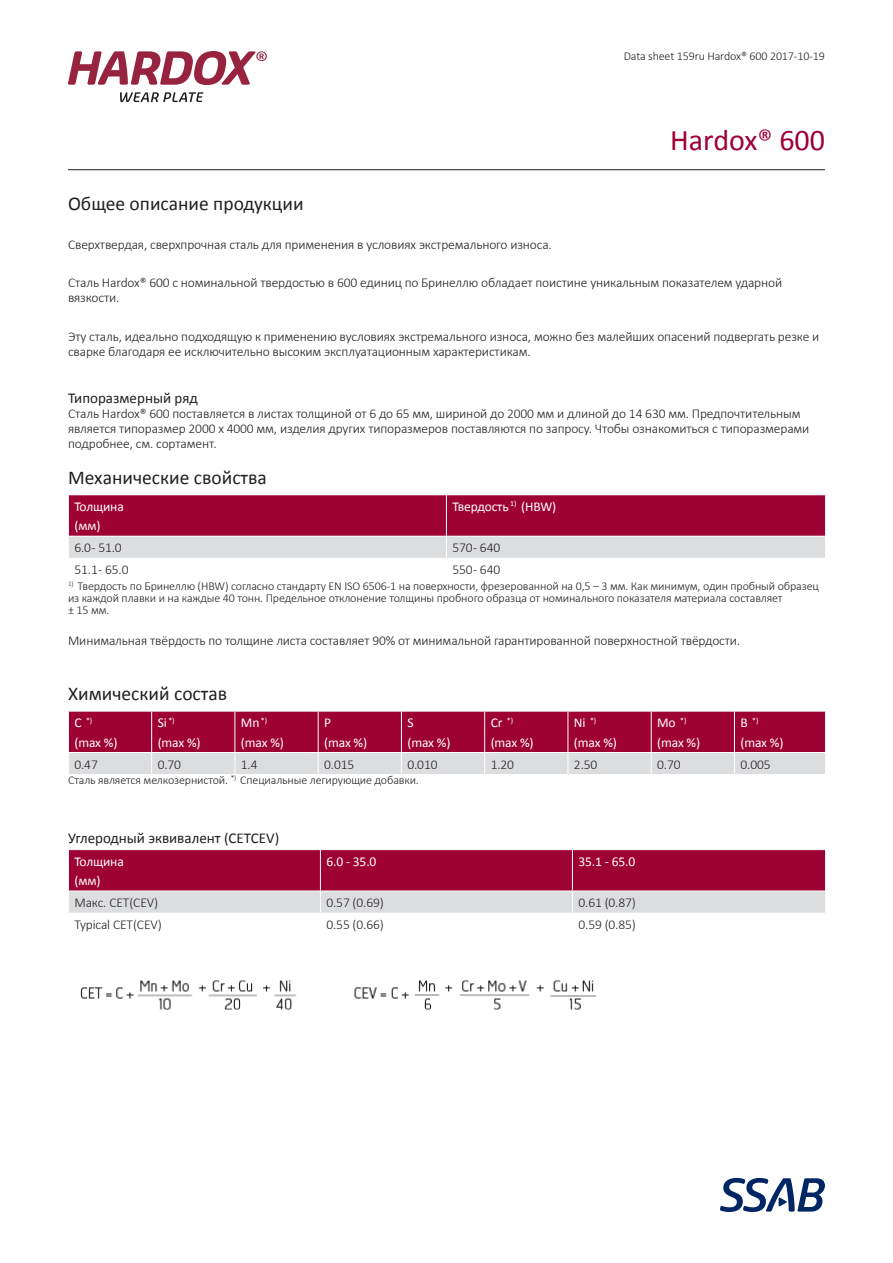
<style>
.page{position:relative;width:893px;height:1263px;background:#fff}
.page>*{position:absolute;margin:0;border:0;box-sizing:border-box;transform-origin:0 0}
.Product_name{font:30px "Calibri";color:#9e0133}
.Heading{font:19.5px "Calibri";color:#231f20}
.Sub_heading{font:15px "Calibri";color:#231f20}
.Body_text{font:300 13.5px/15px "Calibri";letter-spacing:-.01em;color:#231f20}
.Table_text{font:300 13.5px "Calibri";letter-spacing:-.01em;color:#231f20}
.Table_heading{font:13.5px "Calibri";letter-spacing:-.01em;color:#fff}
.Foot_note{font:300 12px/12px "Calibri";letter-spacing:-.01em;color:#231f20}
.Table_heading-2{font:7.8px "Calibri";color:#fff}
.s1{font-size:13.5px}
</style>
<div class="page">
<hr style="left:68px;top:169px;width:757px;height:1px;background:#231f20">
<svg style="left:120px;top:92px;width:83px;height:10px"></svg>
<svg style="left:68px;top:51px;width:199px;height:34px"></svg>
<svg style="left:720px;top:1178px;width:105px;height:34px"></svg>
<svg style="left:68px;top:495px;width:758px;height:63px;background:#b55172"></svg>
<svg style="left:68px;top:711px;width:758px;height:63px;background:#b65373"></svg>
<svg style="left:68px;top:850px;width:758px;height:63px;background:#b55172"></svg>
<img style="left:80px;top:980px;width:516px;height:30px">
<p class="Foot_note" style="left:624px;top:50px;width:203px">Data sheet 159ru Hardox® 600 2017-10-19</p>
<p class="Product_name" style="left:670px;top:119px;width:156px">Hardox® 600</p>
<p class="Heading" style="left:68px;top:190px;width:237px">Общее описание продукции</p>
<p class="Body_text" style="left:68px;top:237px;width:485px">Сверхтвердая, сверхпрочная сталь для применения в условиях экстремального износа.</p>
<p class="Body_text" style="left:68px;top:275px;width:716px">Сталь Hardox® 600 с номинальной твердостью в 600 единиц по Бринеллю обладает поистине уникальным показателем ударной вязкости.</p>
<p class="Body_text" style="left:68px;top:329px;width:753px">Эту сталь, идеально подходящую к применению вусловиях экстремального износа, можно без малейших опасений подвергать резке и сварке благодаря ее исключительно высоким эксплуатационным характеристикам.</p>
<p class="Sub_heading" style="left:68px;top:388px;width:131px">Типоразмерный ряд</p>
<p class="Body_text" style="left:68px;top:406px;width:743px">Сталь Hardox® 600 поставляется в листах толщиной от 6 до 65 мм, шириной до 2000 мм и длиной до 14 630 мм. Предпочтительным является типоразмер 2000 x 4000 мм, изделия других типоразмеров поставляются по запросу. Чтобы ознакомиться с типоразмерами подробнее, см. сортамент.</p>
<p class="Heading" style="left:68px;top:464px;width:200px">Механические свойства</p>
<p class="Table_heading" style="left:74px;top:497px;width:51px">Толщина</p>
<p class="Table_heading" style="left:74px;top:516px;width:28px">(мм)</p>
<p class="Table_heading" style="left:452px;top:497px;width:105px">Твердость <sup>1)</sup> (HBW)</p>
<p class="Table_text" style="left:74px;top:539px;width:49px">6.0 - 51.0</p>
<p class="Table_text" style="left:452px;top:539px;width:49px">570 - 640</p>
<p class="Table_text" style="left:74px;top:562px;width:56px">51.1 - 65.0</p>
<p class="Table_text" style="left:452px;top:562px;width:49px">550 - 640</p>
<p class="Foot_note" style="left:68px;top:580px;width:752px"><sup>1)</sup> Твердость по Бринеллю (HBW) согласно стандарту EN ISO 6506-1 на поверхности, фрезерованной на 0,5 – 3 мм. Как минимум, один пробный образец из каждой плавки и на каждые 40 тонн. Предельное отклонение толщины пробного образца от номинального показателя материала составляет<br>± 15 мм.</p>
<p class="Body_text" style="left:68px;top:633px;width:674px">Минимальная твёрдость по толщине листа составляет 90% от минимальной гарантированной поверхностной твёрдости.</p>
<p class="Heading" style="left:68px;top:680px;width:161px">Химический состав</p>
<p class="Table_heading-2" style="left:74px;top:715px;width:19px"><span class="s1">C</span> *)</p>
<p class="Table_heading" style="left:74px;top:733px;width:45px">(max %)</p>
<p class="Table_heading" style="left:158px;top:713px;width:18px">Si <sup>*)</sup></p>
<p class="Table_heading" style="left:158px;top:733px;width:45px">(max %)</p>
<p class="Table_heading" style="left:241px;top:713px;width:28px">Mn <sup>*)</sup></p>
<p class="Table_heading" style="left:241px;top:733px;width:45px">(max %)</p>
<p class="Table_heading" style="left:491px;top:713px;width:24px">Cr <sup>*)</sup></p>
<p class="Table_heading" style="left:491px;top:733px;width:45px">(max %)</p>
<p class="Table_heading" style="left:574px;top:713px;width:24px">Ni <sup>*)</sup></p>
<p class="Table_heading" style="left:574px;top:733px;width:45px">(max %)</p>
<p class="Table_heading" style="left:657px;top:713px;width:31px">Mo <sup>*)</sup></p>
<p class="Table_heading" style="left:657px;top:733px;width:45px">(max %)</p>
<p class="Table_heading-2" style="left:740px;top:715px;width:20px"><span class="s1">B</span> *)</p>
<p class="Table_heading" style="left:740px;top:733px;width:45px">(max %)</p>
<p class="Table_heading" style="left:407px;top:713px;width:8px">S</p>
<p class="Table_heading" style="left:407px;top:733px;width:45px">(max %)</p>
<p class="Table_heading" style="left:324px;top:713px;width:8px">P</p>
<p class="Table_heading" style="left:324px;top:733px;width:45px">(max %)</p>
<p class="Table_text" style="left:74px;top:756px;width:25px">0.47</p>
<p class="Table_text" style="left:158px;top:756px;width:25px">0.70</p>
<p class="Table_text" style="left:241px;top:756px;width:18px">1.4</p>
<p class="Table_text" style="left:324px;top:756px;width:32px">0.015</p>
<p class="Table_text" style="left:407px;top:756px;width:32px">0.010</p>
<p class="Table_text" style="left:491px;top:756px;width:25px">1.20</p>
<p class="Table_text" style="left:574px;top:756px;width:25px">2.50</p>
<p class="Table_text" style="left:657px;top:756px;width:25px">0.70</p>
<p class="Table_text" style="left:740px;top:756px;width:32px">0.005</p>
<p class="Foot_note" style="left:68px;top:774px;width:352px">Сталь является мелкозернистой. <sup>*)</sup> Специальные легирующие добавки.</p>
<p class="Sub_heading" style="left:68px;top:828px;width:213px">Углеродный эквивалент (CETCEV)</p>
<p class="Table_heading" style="left:74px;top:852px;width:51px">Толщина</p>
<p class="Table_heading" style="left:74px;top:871px;width:28px">(мм)</p>
<p class="Table_heading" style="left:326px;top:852px;width:52px">6.0 - 35.0</p>
<p class="Table_heading" style="left:578px;top:852px;width:58px">35.1 - 65.0</p>
<p class="Table_text" style="left:74px;top:894px;width:85px">Макс. CET(CEV)</p>
<p class="Table_text" style="left:326px;top:894px;width:59px">0.57 (0.69)</p>
<p class="Table_text" style="left:578px;top:894px;width:59px">0.61 (0.87)</p>
<p class="Table_text" style="left:74px;top:916px;width:89px">Typical CET(CEV)</p>
<p class="Table_text" style="left:326px;top:916px;width:59px">0.55 (0.66)</p>
<p class="Table_text" style="left:578px;top:916px;width:59px">0.59 (0.85)</p>
</div>
